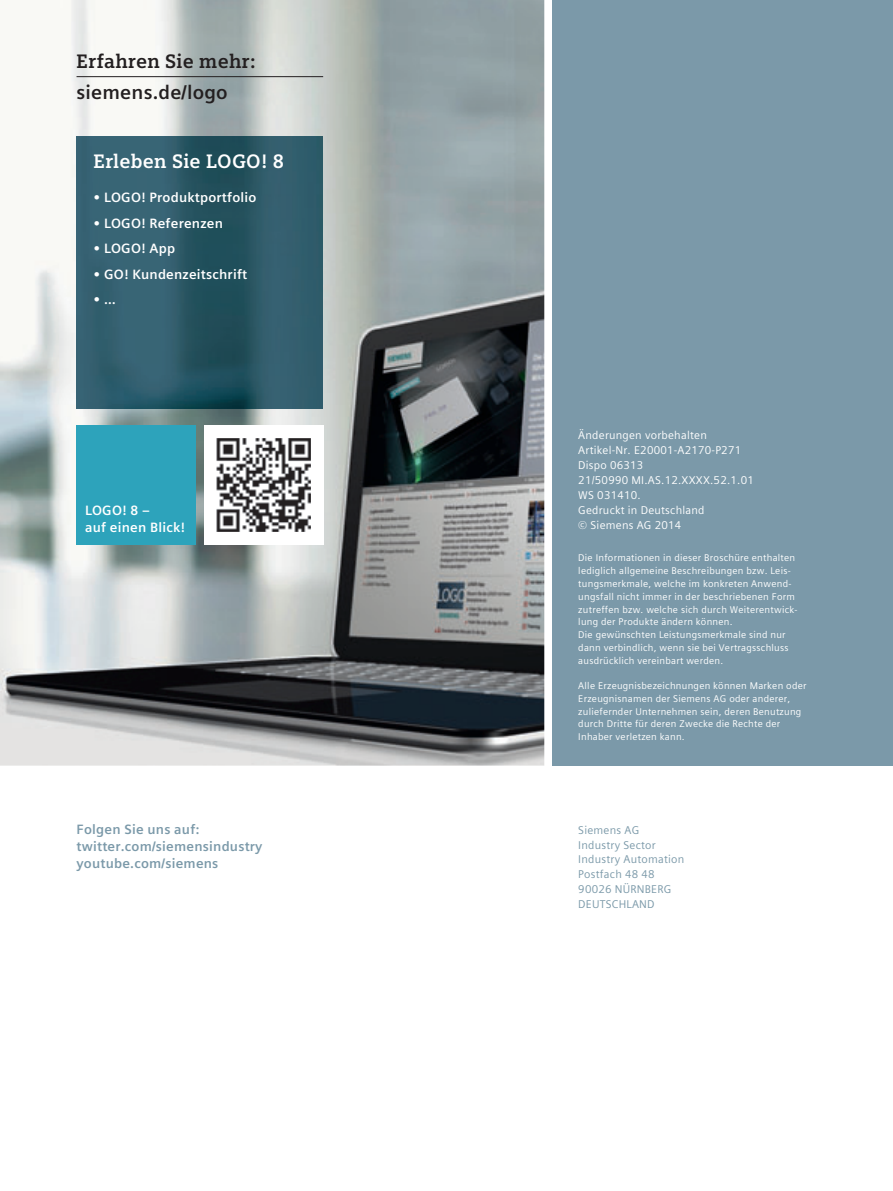
<style>
.page{position:relative;width:893px;height:1191px;background:#fff}
.page>*{position:absolute;margin:0;border:0;box-sizing:border-box;transform-origin:0 0}
.t1{font:700 19.5px "Siemens Slab";letter-spacing:.01em;color:#231f20}
.t2{font:700 19.5px "Siemens Slab";letter-spacing:.01em;color:#fff}
.t3{font:700 19.5px "Siemens Sans Global";letter-spacing:.01em;color:#231f20}
.t4{font:700 13.5px/17px "Siemens Sans Global";letter-spacing:.015em;color:#fff}
.t5{font:700 13.5px/17px "Siemens Sans Global";letter-spacing:.015em;color:#7b99a9}
.t6{font:11.25px/14.9px "Siemens Sans Global";letter-spacing:.02em;color:#fff}
.t7{font:11.25px/14.9px "Siemens Sans Global";letter-spacing:.02em;color:#7b99a9}
.t8{font:9.75px/12.8px "Siemens Sans Global";letter-spacing:.025em;color:#fff}
</style>
<div class="page">
<img style="left:0;top:0;width:544px;height:765px">
<img style="left:77px;top:136px;width:245px;height:272px">
<hr style="left:77px;top:76px;width:246px;height:1px;background:#231f20">
<div style="left:553px;top:0;width:340px;height:765px;background:#7b99a9"></div>
<div style="left:204px;top:425px;width:119px;height:119px;background:#fff"></div>
<div style="left:77px;top:425px;width:119px;height:119px;background:#2da3bb"></div>
<img style="left:217px;top:438px;width:93px;height:93px">
<h1 class="t1" style="left:77px;top:52px;width:181px">Erfahren Sie mehr:</h1>
<h1 class="t3" style="left:77px;top:81px;width:153px">siemens.de/logo</h1>
<h1 class="t2" style="left:94px;top:152px;width:192px">Erleben Sie LOGO! 8</h1>
<h2 class="t4" style="left:94px;top:189px;width:164px">• LOGO! Produktportfolio</h2>
<h2 class="t4" style="left:94px;top:214px;width:131px">• LOGO! Referenzen</h2>
<h2 class="t4" style="left:94px;top:240px;width:83px">• LOGO! App</h2>
<h2 class="t4" style="left:94px;top:265px;width:155px">• GO! Kundenzeitschrift</h2>
<h2 class="t4" style="left:94px;top:291px;width:24px">• …</h2>
<h2 class="t4" style="left:85px;top:501px;width:102px">LOGO! 8 –<br>auf einen Blick!</h2>
<h2 class="t5" style="left:77px;top:820px;width:187px">Folgen Sie uns auf: twitter.com/siemensindustry youtube.com/siemens</h2>
<p class="t6" style="left:578px;top:428px;width:177px">Änderungen vorbehalten<br>Artikel-Nr. E20001-A2170-P271<br>Dispo 06313<br>21/50990 MI.AS.12.XXXX.52.1.01<br>WS 031410.<br>Gedruckt in Deutschland<br>© Siemens AG 2014</p>
<p class="t8" style="left:578px;top:551px;width:221px">Die Informationen in dieser Broschüre enthalten lediglich allgemeine Beschreibungen bzw. Leis&shy;tungsmerkmale, welche im konkreten Anwend&shy;ungsfall nicht immer in der beschriebenen Form zutreffen bzw. welche sich durch Weiterentwick&shy;lung der Produkte ändern können.<br>Die gewünschten Leistungsmerkmale sind nur dann verbindlich, wenn sie bei Vertragsschluss ausdrücklich vereinbart werden.</p>
<p class="t8" style="left:578px;top:679px;width:230px">Alle Erzeugnisbezeichnungen können Marken oder Erzeugnisnamen der Siemens AG oder anderer, zuliefernder Unternehmen sein, deren Benutzung durch Dritte für deren Zwecke die Rechte der Inhaber verletzen kann.</p>
<p class="t7" style="left:578px;top:822px;width:107px">Siemens AG<br>Industry Sector<br>Industry Automation<br>Postfach 48 48<br>90026 NÜRNBERG<br>DEUTSCHLAND</p>
</div>
